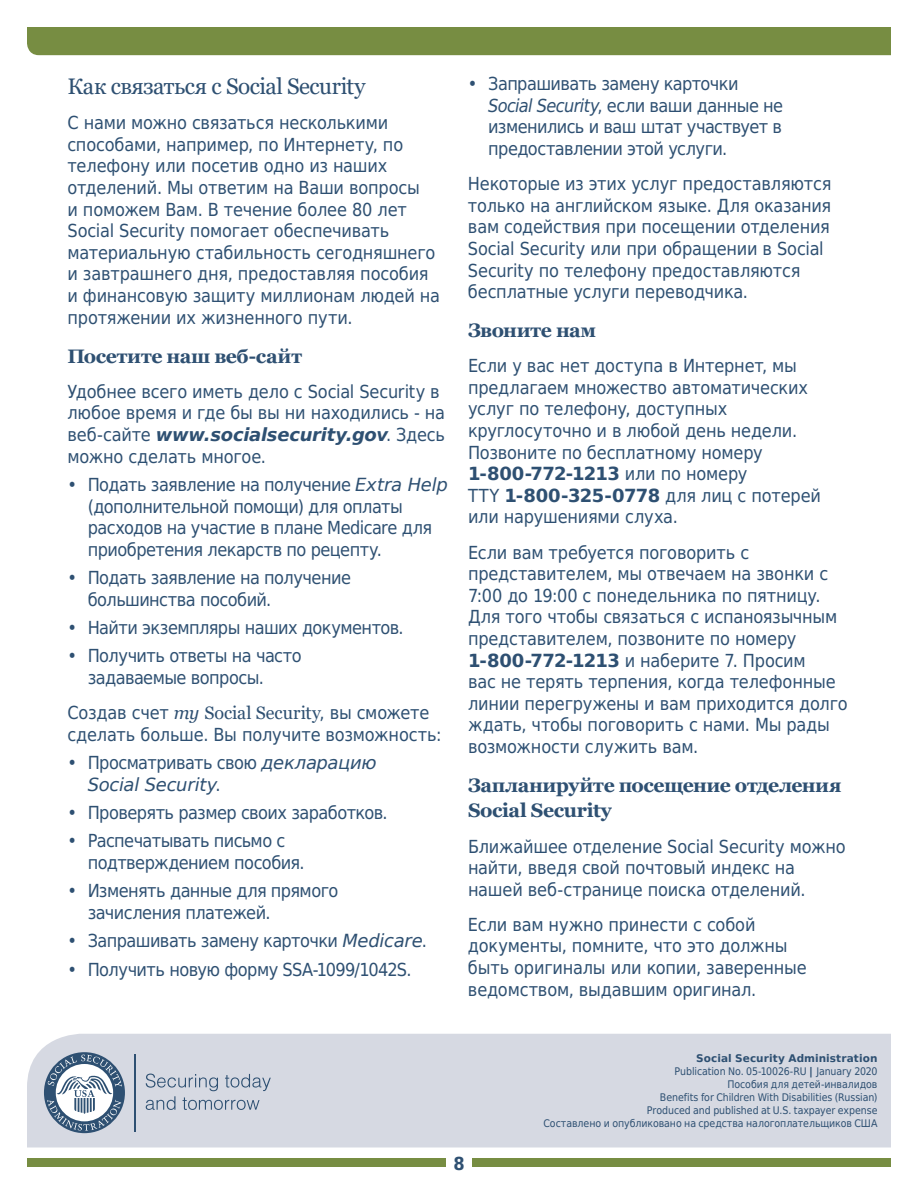
<style>
.page{position:relative;width:918px;height:1188px;background:#fff}
.page>*{position:absolute;margin:0;border:0;box-sizing:border-box;transform-origin:0 0}
.t1{font:22.5px "Georgia";letter-spacing:-.025em;color:#2e5072}
.t2{font:700 19.5px/25.5px "Georgia";letter-spacing:-.02em;color:#2e5072}
.t3{font:18px/21.6px "DejaVu Sans Condensed";letter-spacing:-.015em;color:#2e5072}
.t4{font:italic 18px/21.6px "DejaVu Sans";letter-spacing:-.02em;color:#2e5072}
.t5{font:18px "DejaVu Sans Condensed";letter-spacing:-.035em;color:#2e5072}
.t6{font:700 18px "DejaVu Sans Condensed";color:#2e5072}
.t7{font:10.5px "DejaVu Sans Condensed";letter-spacing:-.005em;color:#2e5072}
.t8{font:700 10.5px "DejaVu Sans";letter-spacing:.005em;color:#2e5072}
.s1{font-family:"DejaVu Sans";font-weight:700;font-style:italic}
.s2{font-family:"DejaVu Sans";font-style:italic}
.s3{font-family:"Georgia";font-style:italic}
.s4{font-family:"Georgia"}
.s5{font-family:"DejaVu Sans Condensed";font-style:normal}
.s6{font-style:italic}
.s7{font-family:"DejaVu Sans";font-weight:700}
</style>
<div class="page">
<div style="left:27px;top:1159px;width:419px;height:8px;background:#778d42"></div>
<div style="left:472px;top:1159px;width:419px;height:8px;background:#778d42"></div>
<div style="left:27px;top:1034px;width:864px;height:113px;background:#d6d9e2"></div>
<div style="left:27px;top:27px;width:864px;height:28px;background:#778d42"></div>
<div style="left:44px;top:1052px;width:81px;height:81px;background:#2e5072;border-radius:50%"></div>
<svg style="left:47px;top:1055px;width:75px;height:76px"></svg>
<hr style="left:135px;top:1054px;width:1px;height:77px;background:#2e5072">
<svg style="left:146px;top:1074px;width:125px;height:36px;background:#bbc3d0"></svg>
<h1 class="t1" style="left:68px;top:73px;width:299px">Как связаться с Social Security</h1>
<p class="t3" style="left:68px;top:112px;width:374px">С нами можно связаться несколькими способами, например, по Интернету, по телефону или посетив одно из наших отделений. Мы ответим на Ваши вопросы<br>и поможем Вам. В течение более 80 лет Social Security помогает обеспечивать материальную стабильность сегодняшнего и завтрашнего дня, предоставляя пособия и финансовую защиту миллионам людей на протяжении их жизненного пути.</p>
<h2 class="t2" style="left:68px;top:343px;width:236px">Посетите наш веб-сайт</h2>
<p class="t3" style="left:68px;top:380px;width:379px">Удобнее всего иметь дело с Social Security в любое время и где бы вы ни находились - на веб-сайте <span class="s1">www.socialsecurity.gov</span>. Здесь можно сделать многое.</p>
<p class="t3" style="left:88px;top:473px;width:362px;text-indent:-20px">• Подать заявление на получение <span class="s2">Extra Help </span>(дополнительной помощи) для оплаты расходов на участие в плане Medicare для приобретения лекарств по рецепту.</p>
<p class="t3" style="left:88px;top:567px;width:265px;text-indent:-20px">• Подать заявление на получение большинства пособий.</p>
<p class="t3" style="left:68px;top:616px;width:338px">• Найти экземпляры наших документов.</p>
<p class="t3" style="left:88px;top:645px;width:215px;text-indent:-20px">• Получить ответы на часто задаваемые вопросы.</p>
<p class="t3" style="left:67px;top:702px;width:376px">Создав счет <span class="s3">my</span> <span class="s4">Social Security</span>, вы сможете сделать больше. Вы получите возможность:</p>
<p class="t4" style="left:88px;top:752px;width:290px;text-indent:-20px"><span class="s5">• Просматривать свою</span> декларацию<br>Social Security<span class="s5">.</span></p>
<p class="t3" style="left:67px;top:801px;width:322px">• Проверять размер своих заработков.</p>
<p class="t3" style="left:88px;top:830px;width:219px;text-indent:-20px">• Распечатывать письмо с подтверждением пособия.</p>
<p class="t3" style="left:88px;top:880px;width:252px;text-indent:-20px">• Изменять данные для прямого зачисления платежей.</p>
<p class="t5" style="left:67px;top:926px;width:361px">• Запрашивать замену карточки <span class="s2">Medicare</span>.</p>
<p class="t3" style="left:67px;top:958px;width:346px">• Получить новую форму SSA-1099/1042S.</p>
<p class="t3" style="left:488px;top:73px;width:297px;text-indent:-20px">• Запрашивать замену карточки<br><span class="s6">Social Security</span>, если ваши данные не изменились и ваш штат участвует в предоставлении этой услуги.</p>
<p class="t3" style="left:468px;top:173px;width:365px">Некоторые из этих услуг предоставляются только на английском языке. Для оказания вам содействия при посещении отделения Social Security или при обращении в Social Security по телефону предоставляются бесплатные услуги переводчика.</p>
<h2 class="t2" style="left:468px;top:318px;width:130px">Звоните нам</h2>
<p class="t3" style="left:468px;top:355px;width:355px">Если у вас нет доступа в Интернет, мы предлагаем множество автоматических услуг по телефону, доступных круглосуточно и в любой день недели.<br>Позвоните по бесплатному номеру<br><span class="s7">1-800-772-1213</span> или по номеру<br>TTY <span class="s7">1-800-325-0778</span> для лиц с потерей или нарушениями слуха.</p>
<p class="t3" style="left:468px;top:541px;width:381px">Если вам требуется поговорить с представителем, мы отвечаем на звонки с 7:00 до 19:00 с понедельника по пятницу.<br>Для того чтобы связаться с испаноязычным представителем, позвоните по номеру <span class="s7">1-800-772-1213</span> и наберите 7. Просим<br>вас не терять терпения, когда телефонные линии перегружены и вам приходится долго ждать, чтобы поговорить с нами. Мы рады возможности служить вам.</p>
<h2 class="t2" style="left:468px;top:773px;width:375px">Запланируйте посещение отделения<br>Social Security</h2>
<p class="t3" style="left:468px;top:835px;width:379px">Ближайшее отделение Social Security можно найти, введя свой почтовый индекс на нашей веб-странице поиска отделений.</p>
<p class="t3" style="left:468px;top:913px;width:340px">Если вам нужно принести с собой документы, помните, что это должны быть оригиналы или копии, заверенные ведомством, выдавшим оригинал.</p>
<p class="t8" style="left:696px;top:1049px;width:183px">Social Security Administration</p>
<p class="t7" style="left:675px;top:1063px;width:204px">Publication No. 05-10026-RU <span class="s7">|</span> January 2020</p>
<p class="t7" style="left:727px;top:1076px;width:152px">Пособия для детей-инвалидов</p>
<p class="t7" style="left:660px;top:1089px;width:219px">Benefits for Children With Disabilities (Russian)</p>
<p class="t7" style="left:647px;top:1102px;width:232px">Produced and published at U.S. taxpayer expense</p>
<p class="t7" style="left:543px;top:1115px;width:336px">Составлено и опубликовано на средства налогоплательщиков США</p>
<p class="t6" style="left:453px;top:1148px;width:13px">8</p>
</div>
